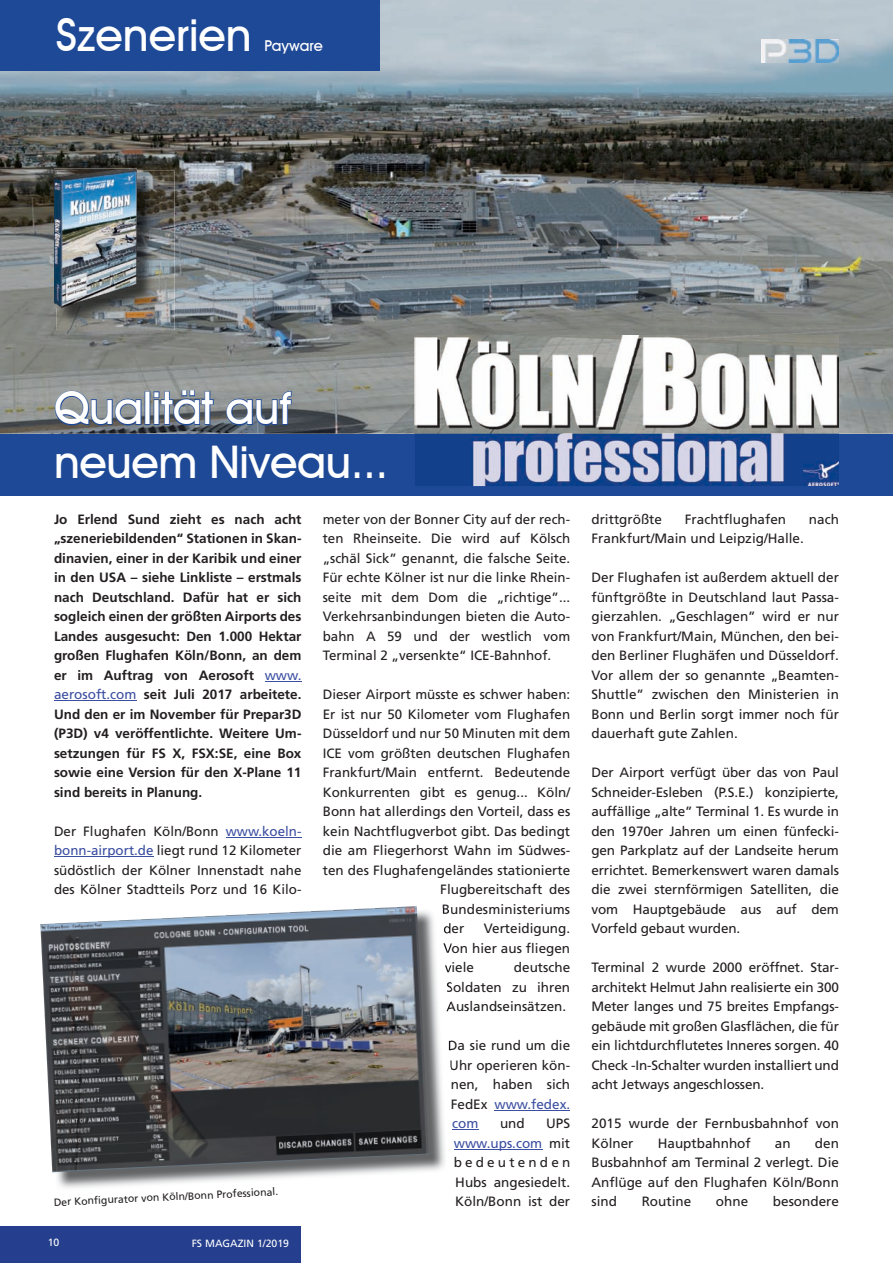
<style>
.page{position:relative;width:893px;height:1263px;background:#fff}
.page>*{position:absolute;margin:0;border:0;box-sizing:border-box;transform-origin:0 0}
.t1{font:500 45px/54px "Avant Garde IT Cby BT";letter-spacing:-.01em;color:#fff}
.t2{font:500 15px "Avant Garde IT Cby BT";color:#fff}
.t3{font:13.5px/19.5px "Frutiger LT";color:#231f20;text-align:justify}
.t4{font:700 13.5px/19.5px "Frutiger LT";color:#231f20;text-align:justify}
.t5{font:10.5px "Frutiger LT";color:#231f20}
.t6{font:10.5px "Frutiger LT";color:#fff}
.s1{font-weight:400;color:#3b4ea1}
.s2{color:#3b4ea1}
</style>
<div class="page">
<div style="left:0;top:1226px;width:301px;height:37px;background:#253f8e"></div>
<hr style="left:265px;top:681px;width:36px;height:1px;background:#3b4ea1">
<hr style="left:54px;top:700px;width:83px;height:1px;background:#3b4ea1">
<hr style="left:226px;top:837px;width:75px;height:1px;background:#3b4ea1">
<hr style="left:54px;top:856px;width:100px;height:1px;background:#3b4ea1">
<hr style="left:494px;top:1110px;width:76px;height:1px;background:#3b4ea1">
<svg style="left:452px;top:1129px;width:26px;height:1px"></svg>
<hr style="left:454px;top:1149px;width:88px;height:1px;background:#3b4ea1">
<img style="left:0;top:0;width:893px;height:434px">
<div style="left:0;top:0;width:379px;height:70px;background:#1e4997"></div>
<div style="left:0;top:434px;width:893px;height:62px;background:#1e4997"></div>
<svg style="left:55px;top:390px;width:159px;height:35px;background:#69788b"></svg>
<svg style="left:226px;top:391px;width:66px;height:34px;background:#5f6e83"></svg>
<img style="left:762px;top:40px;width:77px;height:22px">
<img style="left:56px;top:171px;width:119px;height:159px">
<img style="left:54px;top:168px;width:83px;height:139px">
<img style="left:56px;top:171px;width:81px;height:136px">
<img style="left:415px;top:336px;width:424px;height:150px">
<img style="left:804px;top:462px;width:35px;height:24px">
<img style="left:52px;top:908px;width:399px;height:280px">
<svg style="left:443px;top:908px;width:8px;height:6px"></svg>
<svg style="left:444px;top:923px;width:7px;height:13px"></svg>
<img style="left:443px;top:942px;width:8px;height:14px">
<svg style="left:445px;top:962px;width:6px;height:10px"></svg>
<svg style="left:447px;top:982px;width:4px;height:10px"></svg>
<svg style="left:446px;top:1001px;width:5px;height:10px"></svg>
<svg style="left:449px;top:1040px;width:2px;height:10px"></svg>
<svg style="left:450px;top:1059px;width:1px;height:13px"></svg>
<img style="left:40px;top:906px;width:389px;height:266px">
<h1 class="t1" style="left:56px;top:8px;width:197px">Szenerien</h1>
<p class="t2" style="left:265px;top:37px;width:60px">Payware</p>
<h1 class="t1" style="left:54px;top:381px;width:336px">Qualität auf neuem Niveau...</h1>
<p class="t4" style="left:54px;top:509px;width:249px">Jo Erlend Sund zieht es nach acht „szeneriebildenden“ Stationen in Skan&shy;dinavien, einer in der Karibik und einer in den USA – siehe Linkliste – erstmals nach Deutschland. Dafür hat er sich sogleich einen der größten Airports des Landes ausgesucht: Den 1.000 Hektar großen Flughafen Köln/Bonn, an dem er im Auftrag von Aerosoft <span class="s1">www. aerosoft.com</span> seit Juli 2017 arbeitete.<br>Und den er im November für Prepar3D (P3D) v4 veröffentlichte. Weitere Um&shy;setzungen für FS X, FSX:SE, eine Box sowie eine Version für den X-Plane 11 sind bereits in Planung.</p>
<p class="t3" style="left:54px;top:821px;width:249px">Der Flughafen Köln/Bonn <span class="s2">www.koeln&shy;bonn-airport.de</span> liegt rund 12 Kilometer südöstlich der Kölner Innenstadt nahe des Kölner Stadtteils Porz und 16 Kilo-</p>
<p class="t5" style="left:54px;top:1197px;width:226px;rotate:-3deg">Der Konfi gurator von Köln/Bonn Professional.</p>
<p class="t6" style="left:48px;top:1236px;width:13px">10</p>
<p class="t6" style="left:192px;top:1237px;width:99px">FS MAGAZIN 1/2019</p>
<p class="t3" style="left:323px;top:509px;width:249px">meter von der Bonner City auf der rech&shy;ten Rheinseite. Die wird auf Kölsch „schäl Sick” genannt, die falsche Seite.<br>Für echte Kölner ist nur die linke Rhein&shy;seite mit dem Dom die „richtige”...<br>Verkehrsanbindungen bieten die Auto&shy;bahn A 59 und der westlich vom Terminal 2 „versenkte“ ICE-Bahnhof.</p>
<p class="t3" style="left:323px;top:685px;width:249px">Dieser Airport müsste es schwer haben:</p>
<p class="t3" style="left:323px;top:704px;width:249px">Er ist nur 50 Kilometer vom Flughafen</p>
<p class="t3" style="left:323px;top:724px;width:249px">Düsseldorf und nur 50 Minuten mit dem</p>
<p class="t3" style="left:323px;top:743px;width:249px">ICE vom größten deutschen Flughafen</p>
<p class="t3" style="left:323px;top:763px;width:249px">Frankfurt/Main entfernt. Bedeutende</p>
<p class="t3" style="left:323px;top:782px;width:249px">Konkurrenten gibt es genug... Köln/</p>
<p class="t3" style="left:323px;top:802px;width:249px">Bonn hat allerdings den Vorteil, dass es</p>
<p class="t3" style="left:323px;top:821px;width:249px">kein Nachtflugverbot gibt. Das bedingt</p>
<p class="t3" style="left:323px;top:841px;width:249px">die am Fliegerhorst Wahn im Südwes-</p>
<p class="t3" style="left:323px;top:860px;width:249px">ten des Flughafengeländes stationierte</p>
<p class="t3" style="left:440px;top:880px;width:131px">Flugbereitschaft des</p>
<p class="t3" style="left:442px;top:899px;width:130px">Bundesministeriums</p>
<p class="t3" style="left:443px;top:919px;width:23px">der</p>
<p class="t3" style="left:443px;top:919px;width:128px;text-indent:40px">Verteidigung.<br>Von hier aus fliegen viele</p>
<p class="t3" style="left:446px;top:958px;width:125px;text-indent:68px">deutsche Soldaten zu ihren Auslandseinsätzen.</p>
<p class="t3" style="left:448px;top:1036px;width:124px">Da sie rund um die Uhr operieren kön&shy;nen, haben sich FedEx <span class="s2">www.fedex. com</span></p>
<p class="t3" style="left:500px;top:1114px;width:26px">und</p>
<p class="t3" style="left:454px;top:1114px;width:118px;text-indent:92px">UPS <span class="s2">www.ups.com</span> mit bedeutenden Hubs angesiedelt.<br>Köln/Bonn ist der</p>
<p class="t3" style="left:591px;top:509px;width:72px">drittgrößte</p>
<p class="t3" style="left:685px;top:509px;width:103px">Frachtflughafen</p>
<p class="t3" style="left:809px;top:509px;width:31px">nach</p>
<p class="t3" style="left:591px;top:529px;width:214px">Frankfurt/Main und Leipzig/Halle.</p>
<p class="t3" style="left:591px;top:568px;width:249px">Der Flughafen ist außerdem aktuell der fünftgrößte in Deutschland laut Passa&shy;gierzahlen. „Geschlagen” wird er nur von Frankfurt/Main, München, den bei&shy;den Berliner Flughäfen und Düsseldorf.<br>Vor allem der so genannte „Beamten-Shuttle” zwischen den Ministerien in Bonn und Berlin sorgt immer noch für dauerhaft gute Zahlen.</p>
<p class="t3" style="left:591px;top:763px;width:249px">Der Airport verfügt über das von Paul Schneider-Esleben (P.S.E.) konzipierte, auffällige „alte” Terminal 1. Es wurde in den 1970er Jahren um einen fünfecki&shy;gen Parkplatz auf der Landseite herum errichtet. Bemerkenswert waren damals die zwei sternförmigen Satelliten, die vom Hauptgebäude aus auf dem Vorfeld gebaut wurden.</p>
<p class="t3" style="left:591px;top:958px;width:249px">Terminal 2 wurde 2000 eröffnet. Star&shy;architekt Helmut Jahn realisierte ein 300<br>Meter langes und 75 breites Empfangs&shy;gebäude mit großen Glasflächen, die für ein lichtdurchflutetes Inneres sorgen. 40<br>Check -In-Schalter wurden installiert und acht Jetways angeschlossen.</p>
<p class="t3" style="left:591px;top:1114px;width:249px">2015 wurde der Fernbusbahnhof von<br>Kölner</p>
<p class="t3" style="left:658px;top:1133px;width:95px">Hauptbahnhof</p>
<p class="t3" style="left:775px;top:1133px;width:17px">an</p>
<p class="t3" style="left:591px;top:1133px;width:249px;text-indent:223px">den Busbahnhof am Terminal 2 verlegt. Die Anflüge auf den Flughafen Köln/Bonn sind</p>
<p class="t3" style="left:642px;top:1192px;width:51px">Routine</p>
<p class="t3" style="left:716px;top:1192px;width:34px">ohne</p>
<p class="t3" style="left:773px;top:1192px;width:68px">besondere</p>
</div>
